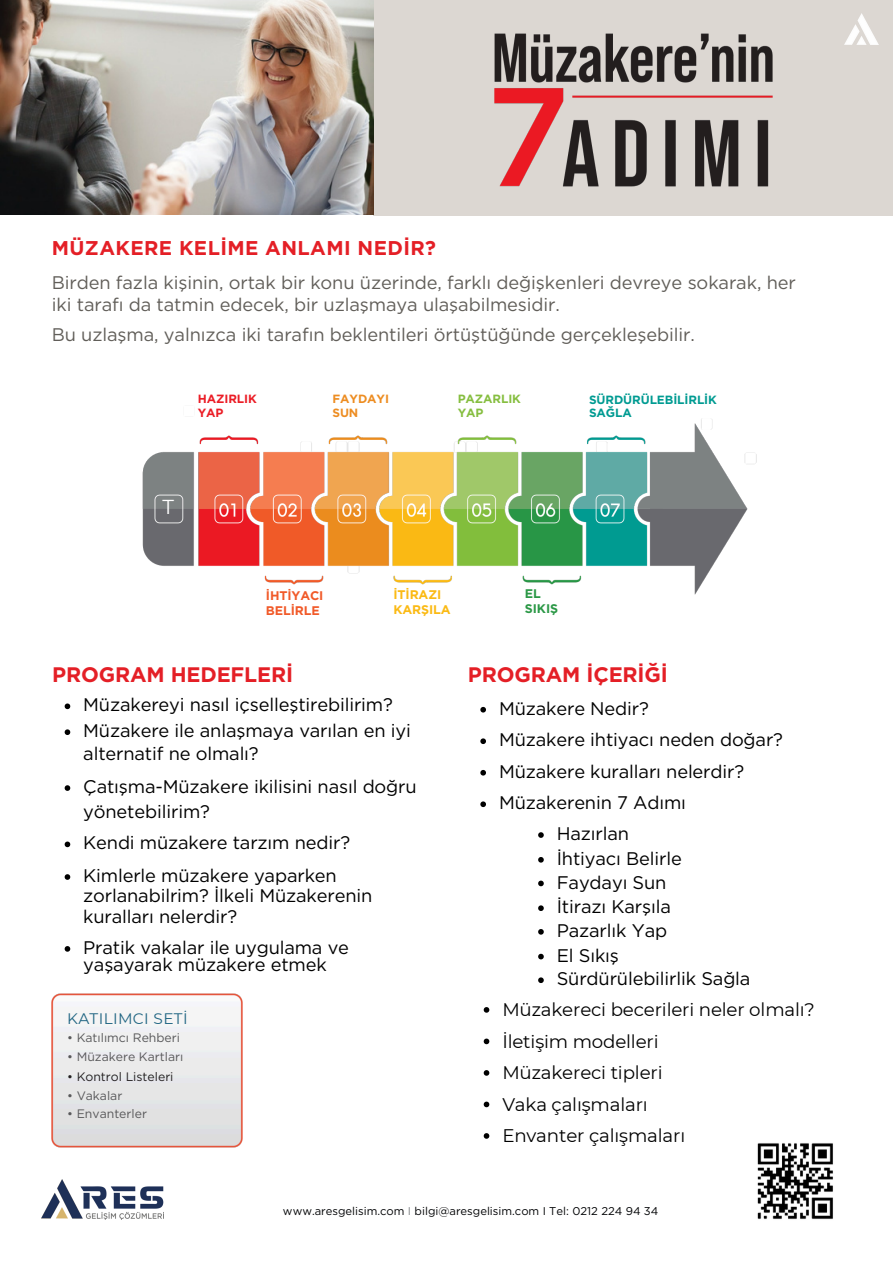
<style>
.page{position:relative;width:894px;height:1264px;background:#fff}
.page>*{position:absolute;margin:0;border:0;box-sizing:border-box;transform-origin:0 0}
.t1{font:700 21px "Gotham";letter-spacing:-.01em;color:#e41f26}
.t2{font:20.1px "Montserrat";color:#fff}
.t3{font:700 19.95px "Gotham";letter-spacing:.02em;color:#e41f26}
.t4{font:18.3px/20.2px "Gotham";letter-spacing:-.01em;color:#000}
.t5{font:18.3px/21.9px "Gotham";letter-spacing:-.005em;color:#615e59}
.t6{font:18.3px "Montserrat";letter-spacing:-.01em;color:#000}
.t7{font:15.3px "Montserrat";letter-spacing:.025em;color:#216683}
.t8{font:700 12.45px/14.5px "Gotham";letter-spacing:-.01em;color:#f15a29}
.t9{font:700 12.45px/14.5px "Gotham";letter-spacing:-.01em;color:#fbba14}
.t10{font:700 12.45px/14.5px "Gotham";letter-spacing:-.01em;color:#2b9846}
.t11{font:12.3px "Gotham";color:#58585a}
.t12{font:12.3px "Gotham";color:#231f20}
.t13{font:700 11.85px/14px "Gotham";letter-spacing:-.01em;color:#009b92}
.t14{font:700 11.85px/14px "Gotham";letter-spacing:-.01em;color:#eb1d26}
.t15{font:700 11.85px/14px "Gotham";letter-spacing:-.01em;color:#86be40}
.t16{font:700 11.85px/14px "Gotham";letter-spacing:-.01em;color:#ed8d22}
.t17{font:11.25px "Gotham";color:#000204}
.s1{color:#808285}
</style>
<div class="page">
<div style="left:373px;top:0;width:519px;height:215px;background:#dcd7d2"></div>
<img style="left:0;top:0;width:374px;height:215px">
<img style="left:51px;top:993px;width:192px;height:155px">
<img style="left:494px;top:33px;width:279px;height:154px">
<img style="left:142px;top:419px;width:615px;height:176px">
<svg style="left:65px;top:703px;width:5px;height:6px"></svg>
<svg style="left:65px;top:729px;width:5px;height:6px"></svg>
<svg style="left:65px;top:785px;width:5px;height:5px"></svg>
<svg style="left:65px;top:841px;width:5px;height:6px"></svg>
<svg style="left:65px;top:874px;width:5px;height:5px"></svg>
<svg style="left:65px;top:946px;width:5px;height:5px"></svg>
<svg style="left:480px;top:707px;width:6px;height:5px"></svg>
<svg style="left:480px;top:738px;width:6px;height:6px"></svg>
<svg style="left:480px;top:770px;width:6px;height:5px"></svg>
<svg style="left:480px;top:801px;width:6px;height:6px"></svg>
<svg style="left:538px;top:832px;width:5px;height:5px"></svg>
<svg style="left:538px;top:857px;width:5px;height:5px"></svg>
<svg style="left:538px;top:880px;width:5px;height:6px"></svg>
<svg style="left:538px;top:905px;width:5px;height:6px"></svg>
<svg style="left:538px;top:929px;width:5px;height:5px"></svg>
<svg style="left:538px;top:953px;width:5px;height:6px"></svg>
<svg style="left:538px;top:977px;width:5px;height:6px"></svg>
<svg style="left:483px;top:1007px;width:6px;height:5px"></svg>
<svg style="left:483px;top:1038px;width:6px;height:6px"></svg>
<svg style="left:483px;top:1070px;width:6px;height:5px"></svg>
<svg style="left:483px;top:1101px;width:6px;height:6px"></svg>
<svg style="left:483px;top:1133px;width:6px;height:5px"></svg>
<img style="left:757px;top:1143px;width:76px;height:77px">
<img style="left:42px;top:1179px;width:121px;height:40px">
<img style="left:845px;top:14px;width:33px;height:30px">
<h1 class="t3" style="left:52px;top:236px;width:386px">MÜZAKERE KELİME ANLAMI NEDİR?</h1>
<h2 class="t5" style="left:52px;top:271px;width:745px">Bi rden fazla kişi ni n, ortak bi r konu üzeri nde, farklı değişkenleri devreye sokarak, her i ki tarafı da tatmi n edecek, bi r uzlaşmaya ulaşabi lmesidi r.</h2>
<h2 class="t5" style="left:52px;top:324px;width:644px">Bu uzlaşma, yalnızca i ki tarafın beklenti leri örtüştüğünde gerçekleşebi li r.</h2>
<p class="t14" style="left:198px;top:392px;width:60px">HAZIRLIK<br>YAP</p>
<p class="t16" style="left:332px;top:392px;width:58px">FAYDAYI<br>SUN</p>
<p class="t15" style="left:457px;top:392px;width:65px">PAZARLIK<br>YAP</p>
<p class="t13" style="left:589px;top:392px;width:129px">SÜRDÜRÜLEBİLİRLİK<br>SAĞLA</p>
<p class="t2" style="left:162px;top:494px;width:13px">T</p>
<p class="t8" style="left:266px;top:588px;width:59px">İHTİYACI<br>BELİRLE</p>
<p class="t9" style="left:393px;top:587px;width:59px">İTİRAZI<br>KARŞILA</p>
<p class="t10" style="left:525px;top:586px;width:35px">EL<br>SIKIŞ</p>
<p class="t1" style="left:52px;top:662px;width:242px">PROGRAM HEDEFLERİ</p>
<p class="t4" style="left:83px;top:694px;width:311px">Müzakereyi nasıl içselleşti rebi li ri m?</p>
<p class="t4" style="left:83px;top:719px;width:326px;line-height:22.5px">Müzakere i le anlaşmaya varılan en iyi alternatif ne olmalı?</p>
<h3 class="t4" style="left:83px;top:774px;width:335px;line-height:24.8px">Çatışma-Müzakere i ki lisi ni nasıl doğru yönetebi li ri m?</h3>
<h3 class="t4" style="left:83px;top:832px;width:268px">Kendi müzakere tarzım nedi r?</h3>
<h3 class="t4" style="left:83px;top:865px;width:290px">Ki mlerle müzakere yaparken zorlanabi lrim? İlkeli Müzakerenin kuralları nelerdi r?</h3>
<p class="t4" style="left:83px;top:939px;width:267px;line-height:16.8px">Pratik vakalar i le uygulama ve yaşayarak müzakere etmek</p>
<p class="t7" style="left:67px;top:1008px;width:122px">KATILIMCI SETİ</p>
<p class="t11" style="left:67px;top:1030px;width:112px">• Katılımcı Rehberi</p>
<p class="t11" style="left:67px;top:1049px;width:118px">• Müzakere Kartları</p>
<p class="t12" style="left:67px;top:1069px;width:106px">• Kontrol Listeleri</p>
<p class="t11" style="left:67px;top:1087px;width:57px">• Vakalar</p>
<p class="t11" style="left:67px;top:1106px;width:81px">• Envanterler</p>
<h3 class="t1" style="left:468px;top:662px;width:201px">PROGRAM İÇERİĞİ</h3>
<p class="t4" style="left:499px;top:698px;width:151px">Müzakere Nedi r?</p>
<p class="t4" style="left:499px;top:729px;width:285px">Müzakere i htiyacı neden doğar?</p>
<h3 class="t4" style="left:499px;top:761px;width:246px">Müzakere kuralları nelerdi r?</h3>
<h3 class="t4" style="left:499px;top:792px;width:188px">Müzakerenin 7 Adımı</h3>
<h3 class="t4" style="left:556px;top:823px;width:74px">Hazırlan</h3>
<h1 class="t4" style="left:556px;top:848px;width:127px">İhtiyacı Beli rle</h1>
<p class="t4" style="left:556px;top:871px;width:111px">Faydayı Sun</p>
<p class="t4" style="left:556px;top:896px;width:116px">İti razı Karşıla</p>
<p class="t4" style="left:556px;top:920px;width:112px">Pazarlık Yap</p>
<h1 class="t4" style="left:556px;top:944px;width:64px">El Sıkış</h1>
<p class="t4" style="left:556px;top:968px;width:195px">Sürdürülebilirlik Sağla</p>
<p class="t6" style="left:502px;top:998px;width:314px">Müzakereci beceri leri neler olmalı?</p>
<p class="t6" style="left:502px;top:1029px;width:155px">İletişi m modelleri</p>
<p class="t6" style="left:502px;top:1061px;width:158px">Müzakereci ti pleri</p>
<p class="t6" style="left:502px;top:1092px;width:147px">Vaka çalışmaları</p>
<p class="t6" style="left:502px;top:1124px;width:184px">Envanter çalışmaları</p>
<p class="t17" style="left:283px;top:1204px;width:377px">www.aresgelisi m.com <span class="s1">I</span> bi lgi@aresgelisi m.com I Tel: 0212 224 94 34</p>
</div>
